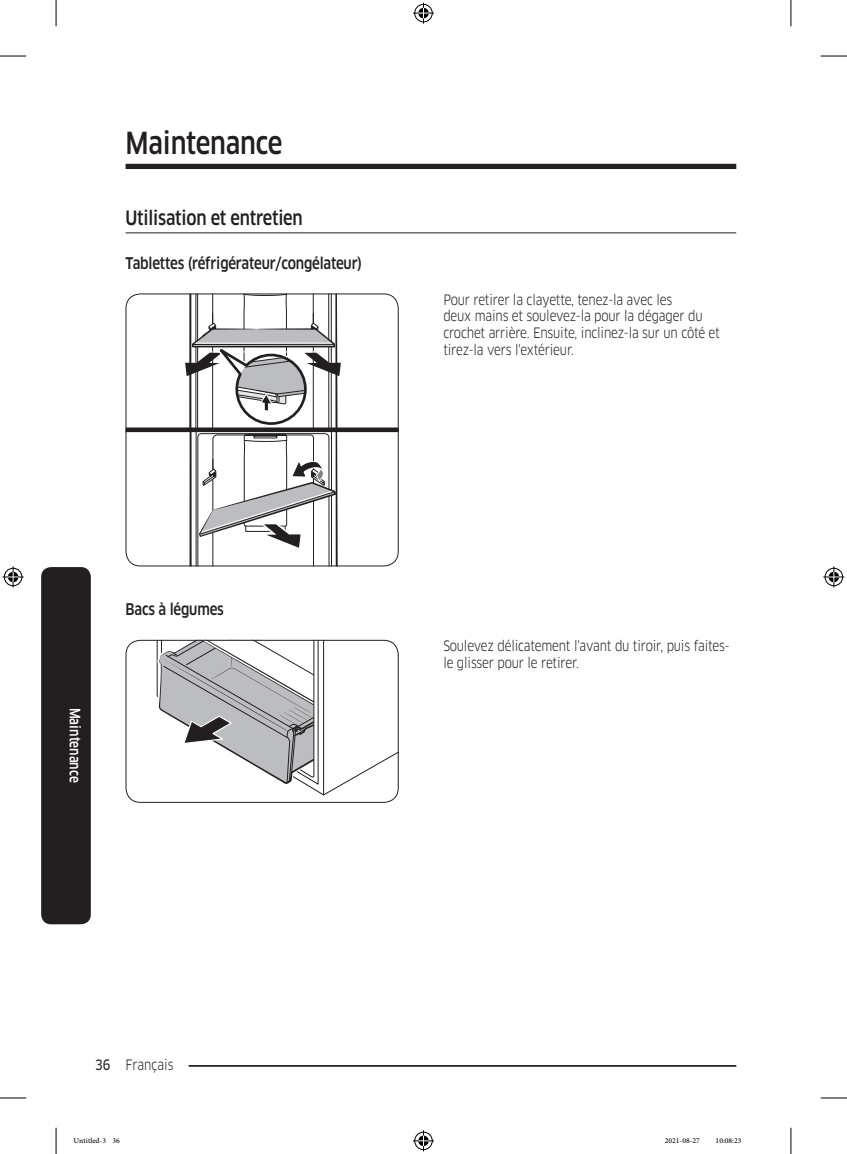
<style>
.page{position:relative;width:847px;height:1154px;background:#fff}
.page>*{position:absolute;margin:0;border:0;box-sizing:border-box;transform-origin:0 0}
.t1{font:500 29.75px "Samsung Clan Pro";letter-spacing:-.01em;color:#231f20;scale:.85 1}
.t2{font:500 19.25px "Samsung Clan Pro";letter-spacing:-.015em;color:#231f20;scale:.85 1}
.t3{font:500 15.75px "Samsung Clan Pro";letter-spacing:-.015em;color:#231f20;scale:.85 1}
.t4{font:14px/16.8px "Samsung Clan Pro";letter-spacing:-.015em;color:#231f20;scale:.85 1}
.Sidebar{font:500 14px "Samsung Clan Pro";color:#fff;scale:.85 1}
.t5{font:10.5px "Adobe Arabic";color:#000}
.s1{font-family:"Samsung Clan Pro News"}
</style>
<div class="page">
<div style="left:125px;top:164px;width:611px;height:5px;background:#231f20"></div>
<hr style="left:125px;top:1065px;width:611px;height:2px;background:#231f20">
<div style="left:111px;top:1055px;width:78px;height:17px;background:#fff"></div>
<div style="left:41px;top:567px;width:50px;height:357px;background:#231f20;border-radius:10px"></div>
<hr style="left:125px;top:232px;width:611px;height:1px;background:#231f20">
<div style="left:125px;top:427px;width:273px;height:5px;background:#231f20"></div>
<svg style="left:182px;top:295px;width:161px;height:269px"></svg>
<div style="left:125px;top:293px;width:273px;height:273px;border:1px solid #231f20;border-radius:14px"></div>
<svg style="left:156px;top:640px;width:242px;height:156px"></svg>
<div style="left:125px;top:640px;width:273px;height:163px;border:1px solid #231f20;border-radius:14px"></div>
<svg style="left:0;top:56px;width:26px;height:1px"></svg>
<svg style="left:820px;top:56px;width:26px;height:1px"></svg>
<svg style="left:0;top:1097px;width:26px;height:1px"></svg>
<svg style="left:820px;top:1097px;width:26px;height:1px"></svg>
<svg style="left:56px;top:0;width:1px;height:26px"></svg>
<svg style="left:56px;top:1128px;width:1px;height:26px"></svg>
<svg style="left:790px;top:0;width:1px;height:26px"></svg>
<svg style="left:790px;top:1128px;width:1px;height:26px"></svg>
<svg style="left:413px;top:3px;width:21px;height:21px"></svg>
<svg style="left:413px;top:1130px;width:21px;height:21px"></svg>
<svg style="left:3px;top:566px;width:21px;height:21px"></svg>
<svg style="left:823px;top:566px;width:21px;height:21px"></svg>
<h1 class="t1" style="left:125px;top:125px;width:186px">Maintenance</h1>
<h2 class="t2" style="left:125px;top:207px;width:210px">Utilisation et entretien</h2>
<h3 class="t3" style="left:125px;top:254px;width:280px">Tablettes (réfrigérateur/congélateur)</h3>
<p class="t4" style="left:443px;top:291px;width:326px">Pour retirer la clayette, tenez-la avec les<br>deux mains et soulevez-la pour la dégager du crochet arrière. Ensuite, inclinez-la sur un côté et tirez-la vers l'extérieur.</p>
<p class="Sidebar" style="left:83px;top:707px;width:90px;rotate:90deg">Maintenance</p>
<h3 class="t3" style="left:125px;top:600px;width:117px">Bacs à légumes</h3>
<p class="t4" style="left:443px;top:637px;width:338px">Soulevez délicatement l'avant du tiroir, puis faites&shy;le glisser pour le retirer.</p>
<p class="t4" style="left:95px;top:1056px;width:94px"><span class="s1">36</span> Français</p>
<p class="t5" style="left:74px;top:1133px;width:48px">Untitled-3 36</p>
<p class="t5" style="left:664px;top:1133px;width:37px">2021-08-27</p>
<p class="t5" style="left:715px;top:1133px;width:27px">10:08:23</p>
</div>
